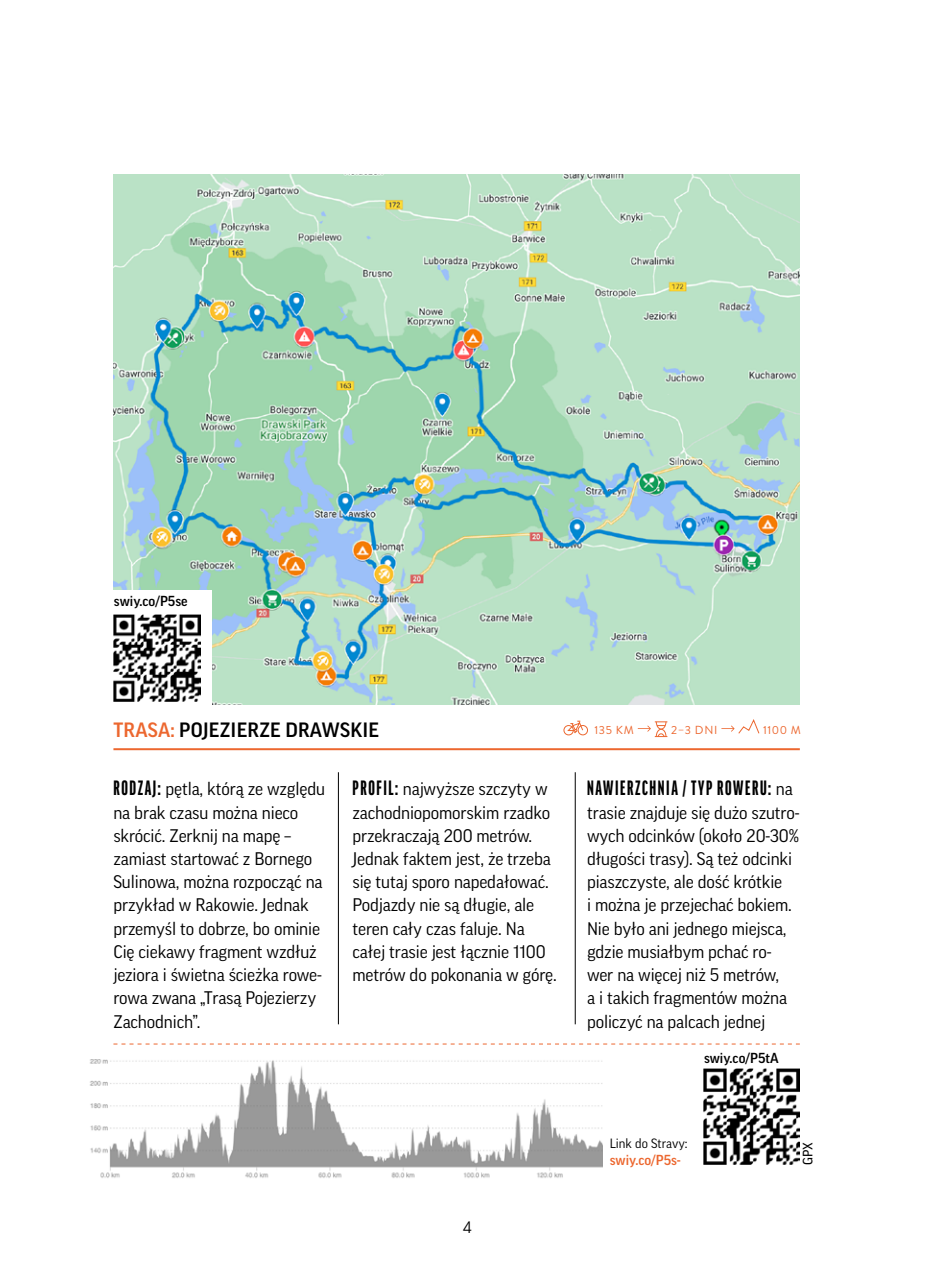
<style>
.page{position:relative;width:936px;height:1276px;background:#fff}
.page>*{position:absolute;margin:0;border:0;box-sizing:border-box;transform-origin:0 0}
.t1{font:900 20px "Good Pro Comp";letter-spacing:.08em;color:#000}
.t2{font:500 20px "Good Pro";letter-spacing:.01em;color:#000}
.t3{font:17.6px/23.2px "Good Pro";letter-spacing:-.01em;color:#000}
.t4{font:16px "Good Pro";color:#000}
.t5{font:500 14px "Good Pro";color:#000}
.t6{font:500 14px "Good Pro";color:#ec672f}
.t7{font:13.2px "Good Pro News";color:#000}
.t8{font:13px "Good Pro";color:#000}
.t9{font:11.6px "Brandon Grotesque";letter-spacing:.05em;color:#ec672f}
.s1{color:#ec672f}
.s2{font-family:"Good Pro Comp";font-weight:900;font-size:20px}
.s3{font-family:"Good Pro";font-weight:400;font-size:17.6px}
</style>
<div class="page">
<img style="left:113px;top:174px;width:686px;height:530px">
<hr style="left:338px;top:772px;width:1px;height:252px;background:#000">
<hr style="left:575px;top:772px;width:1px;height:252px;background:#000">
<hr style="left:113px;top:748px;width:686px;height:2px;background:#ec672f">
<svg style="left:113px;top:1043px;width:686px;height:1px"></svg>
<div style="left:105px;top:590px;width:107px;height:115px;background:#fff"></div>
<img style="left:114px;top:614px;width:87px;height:87px">
<img style="left:703px;top:1068px;width:96px;height:96px">
<div style="left:563px;top:725px;width:10px;height:10px;border:1px solid #ec672f;border-radius:50%"></div>
<div style="left:578px;top:725px;width:9px;height:10px;border:1px solid #ec672f;border-radius:50%"></div>
<svg style="left:567px;top:720px;width:16px;height:13px"></svg>
<svg style="left:637px;top:721px;width:30px;height:16px"></svg>
<svg style="left:721px;top:719px;width:38px;height:15px"></svg>
<img style="left:90px;top:1059px;width:512px;height:119px">
<p class="t5" style="left:114px;top:593px;width:75px">swiy.co/P5se</p>
<p class="t2" style="left:113px;top:718px;width:267px"><span class="s1">TRASA:</span> POJEZIERZE DRAWSKIE</p>
<p class="t9" style="left:594px;top:721px;width:41px">135 KM</p>
<p class="t9" style="left:671px;top:721px;width:48px">2–3 DNI</p>
<p class="t9" style="left:763px;top:721px;width:39px">1100 M</p>
<p class="t3" style="left:113px;top:777px;width:213px"><span class="s2">RODZAJ:</span> pętla, którą ze względu na brak czasu można nieco skrócić. Zerknij na mapę – zamiast startować z Bornego<br>Sulinowa, można rozpocząć na przykład w Rakowie. Jednak przemyśl to dobrze, bo ominie<br>Cię ciekawy fragment wzdłuż jeziora i świetna ścieżka rowe&shy;rowa zwana „Trasą Pojezierzy<br>Zachodnich”.</p>
<p class="t3" style="left:352px;top:777px;width:206px"><span class="s2">PROFIL:</span> najwyższe szczyty w zachodniopomorskim rzadko przekraczają 200 metrów.<br>Jednak faktem jest, że trzeba się tutaj sporo napedałować.<br>Podjazdy nie są długie, ale teren cały czas faluje. Na całej trasie jest łącznie 1100 metrów do pokonania w górę.</p>
<p class="t1" style="left:587px;top:777px;width:207px">NAWIERZCHNIA / TYP ROWERU: <span class="s3">na</span></p>
<p class="t3" style="left:587px;top:800px;width:214px">trasie znajduje się dużo szutro&shy;wych odcinków (około 20-30% długości trasy). Są też odcinki piaszczyste, ale dość krótkie<br>i można je przejechać bokiem.<br>Nie było ani jednego miejsca, gdzie musiałbym pchać ro&shy;wer na więcej niż 5 metrów,<br>a i takich fragmentów można policzyć na palcach jednej</p>
<p class="t5" style="left:704px;top:1049px;width:76px">swiy.co/P5tA</p>
<p class="t4" style="left:463px;top:1218px;width:10px">4</p>
<p class="t8" style="left:609px;top:1135px;width:79px">Link do Stravy:</p>
<p class="t6" style="left:609px;top:1151px;width:73px">swiy.co/P5s-</p>
<p class="t7" style="left:800px;top:1164px;width:24px;rotate:-90deg">GPX</p>
</div>
